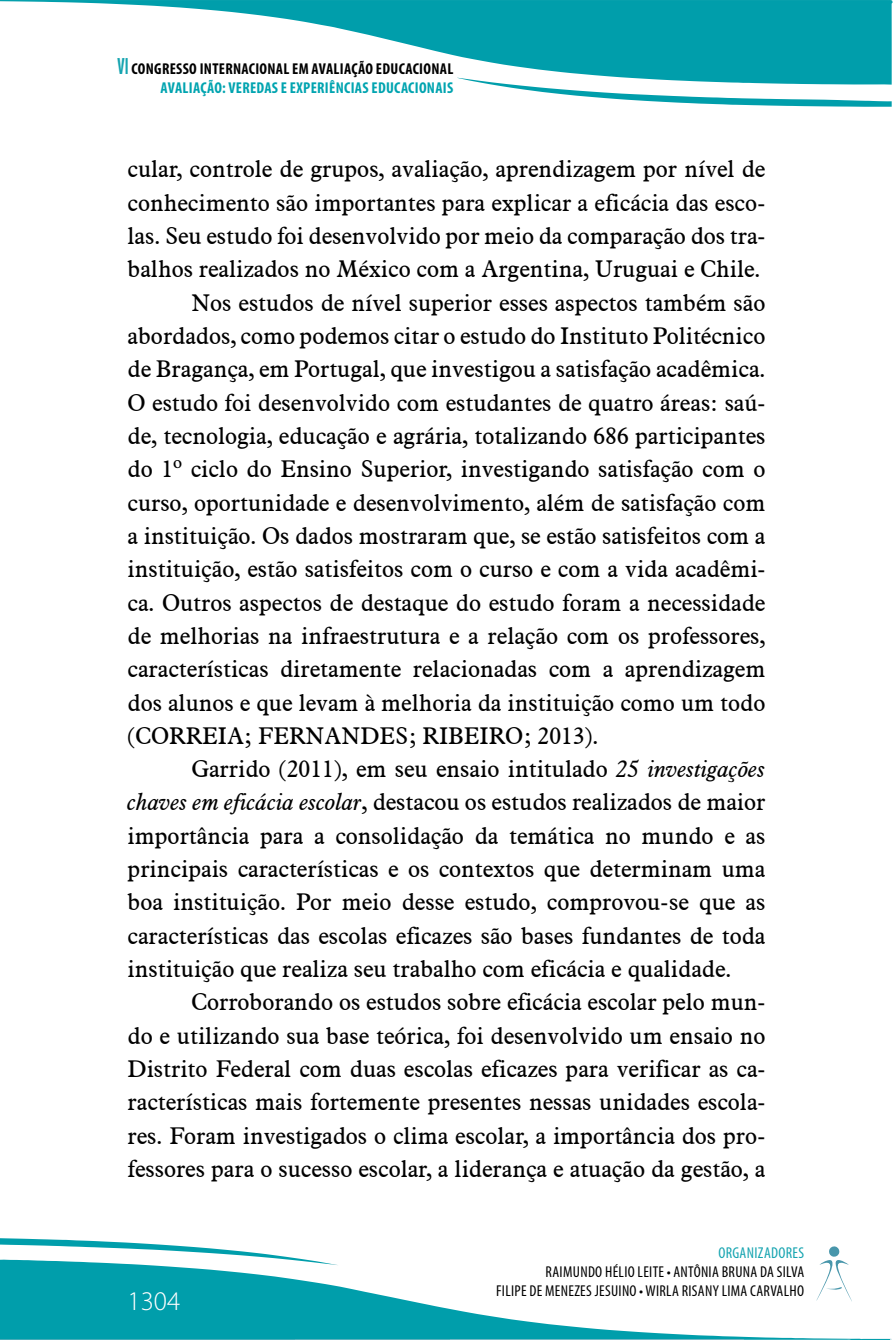
<style>
.page{position:relative;width:893px;height:1340px;background:#fff}
.page>*{position:absolute;margin:0;border:0;box-sizing:border-box;transform-origin:0 0}
.t1{font:300 27px "Myriad Pro";color:#fff}
.t2{font:23.62px/33.3px "Aldine 721 BT";color:#000;text-align:justify}
.t3{font:700 condensed 15.75px/18.9px "Myriad Pro";letter-spacing:.02em;color:#000;text-align:right}
.t4{font:condensed 15.75px/18.9px "Myriad Pro";letter-spacing:.02em;color:#000;text-align:right}
.t5{font:condensed 15.75px "Myriad Pro";letter-spacing:.02em;color:#15a4b0}
.s1{font-size:23.62px;color:#15a4b0}
.s2{color:#00a4b0}
.s3{font-style:italic}
</style>
<div class="page">
<svg style="left:0;top:0;width:893px;height:78px;fill:#009eab"></svg>
<svg style="left:458px;top:78px;width:434px;height:29px"></svg>
<svg style="left:829px;top:1246px;width:11px;height:11px"></svg>
<svg style="left:0;top:1260px;width:859px;height:79px"></svg>
<hr style="left:0;top:1339px;width:295px;height:1px;background:#46abb7">
<hr style="left:450px;top:1339px;width:293px;height:1px;background:#72b8c4">
<hr style="left:295px;top:1339px;width:155px;height:1px;background:#5bb0bc">
<svg style="left:743px;top:1339px;width:108px;height:1px"></svg>
<svg style="left:859px;top:1338px;width:32px;height:1px"></svg>
<svg style="left:0;top:1238px;width:339px;height:27px"></svg>
<p class="t3" style="left:117px;top:59px;width:337px"><span class="s1">VI</span> CONGRESSO INTERNACIONAL EM AVALIAÇÃO EDUCACIONAL<br><span class="s2">AVALIAÇÃO: VEREDAS E EXPERIÊNCIAS EDUCACIONAIS</span></p>
<p class="t2" style="left:128px;top:152px;width:639px">cular, controle de grupos, avaliação, aprendizagem por nível de conhecimento são importantes para explicar a eficácia das esco&shy;las. Seu estudo foi desenvolvido por meio da comparação dos tra&shy;balhos realizados no México com a Argentina, Uruguai e Chile.</p>
<p class="t2" style="left:128px;top:285px;width:639px;text-indent:64px">Nos estudos de nível superior esses aspectos também são abordados, como podemos citar o estudo do Instituto Politécnico de Bragança, em Portugal, que investigou a satisfação acadêmica.<br>O estudo foi desenvolvido com estudantes de quatro áreas: saú&shy;de, tecnologia, educação e agrária, totalizando 686 participantes do 1º ciclo do Ensino Superior, investigando satisfação com o curso, oportunidade e desenvolvimento, além de satisfação com a instituição. Os dados mostraram que, se estão satisfeitos com a instituição, estão satisfeitos com o curso e com a vida acadêmi&shy;ca. Outros aspectos de destaque do estudo foram a necessidade de melhorias na infraestrutura e a relação com os professores, características diretamente relacionadas com a aprendizagem dos alunos e que levam à melhoria da instituição como um todo (CORREIA; FERNANDES; RIBEIRO; 2013).</p>
<p class="t2" style="left:128px;top:752px;width:639px;text-indent:64px">Garrido (2011), em seu ensaio intitulado <span class="s3">25 investigações chaves em eficácia escolar</span>, destacou os estudos realizados de maior importância para a consolidação da temática no mundo e as principais características e os contextos que determinam uma boa instituição. Por meio desse estudo, comprovou-se que as características das escolas eficazes são bases fundantes de toda instituição que realiza seu trabalho com eficácia e qualidade.</p>
<p class="t2" style="left:128px;top:985px;width:639px;text-indent:64px">Corroborando os estudos sobre eficácia escolar pelo mun&shy;do e utilizando sua base teórica, foi desenvolvido um ensaio no Distrito Federal com duas escolas eficazes para verificar as ca&shy;racterísticas mais fortemente presentes nessas unidades escola&shy;res. Foram investigados o clima escolar, a importância dos pro&shy;fessores para o sucesso escolar, a liderança e atuação da gestão, a</p>
<p class="t1" style="left:102px;top:1274px;width:54px">1304</p>
<p class="t1" style="left:128px;top:1286px;width:54px">1304</p>
<p class="t5" style="left:718px;top:1242px;width:87px">ORGANIZADORES</p>
<p class="t4" style="left:496px;top:1261px;width:310px">RAIMUNDO HÉLIO LEITE • ANTÔNIA BRUNA DA SILVA<br>FILIPE DE MENEZES JESUINO • WIRLA RISANY LIMA CARVALHO</p>
</div>
